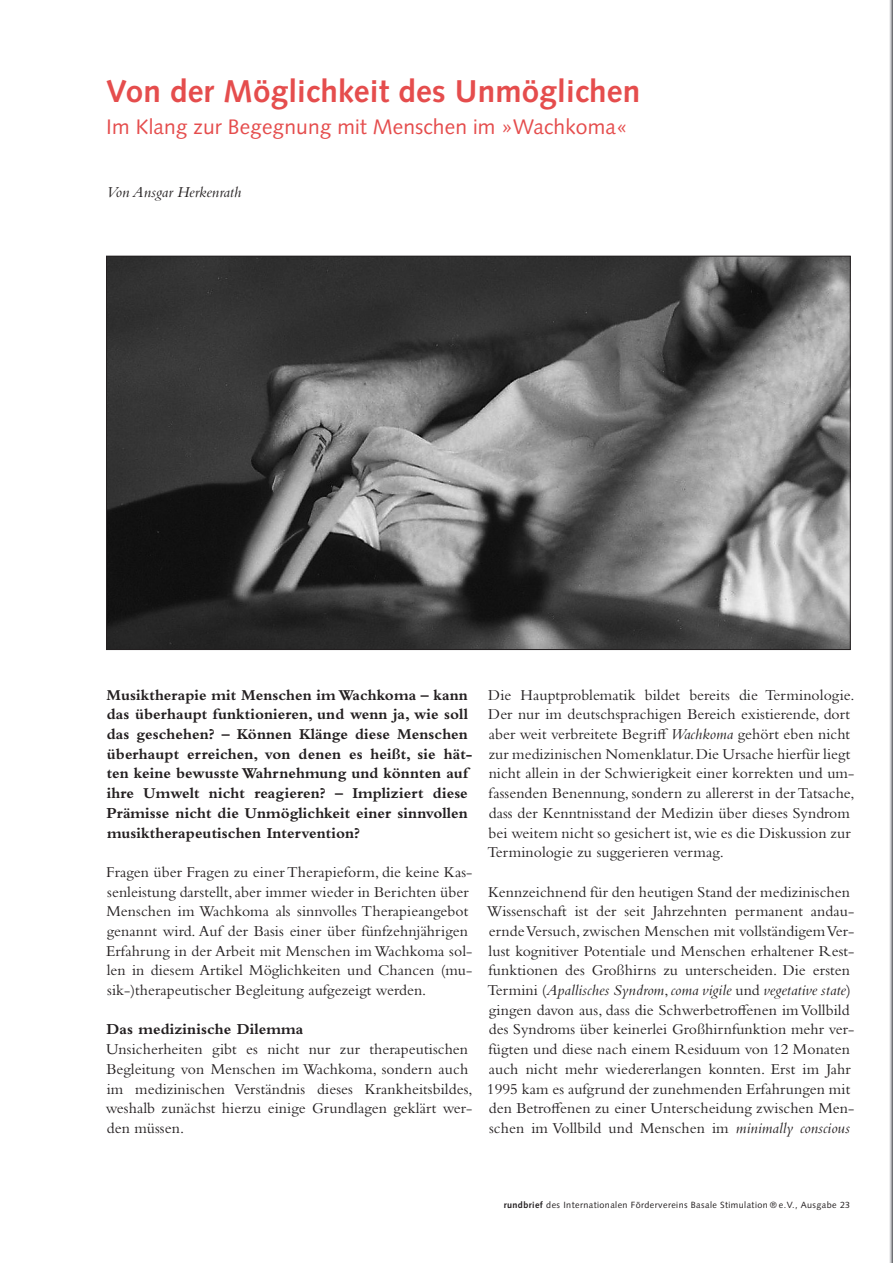
<style>
.page{position:relative;width:893px;height:1263px;background:#fff}
.page>*{position:absolute;margin:0;border:0;box-sizing:border-box;transform-origin:0 0}
.Überschriften{font:700 31.5px "Syntax LT Std";letter-spacing:.005em;color:#e54d4d}
.Unterüberschriften{font:21px "Syntax LT Std";letter-spacing:.005em;color:#e54d4d}
.Fließtext{font:15.75px/19.6px "Bembo Std";letter-spacing:.005em;color:#231f20}
.Fließtext-2{font:700 15.75px/19.6px "Bembo Std";letter-spacing:.005em;color:#231f20}
.Autor{font:italic 15.75px "Bembo Std";letter-spacing:.005em;color:#231f20}
.t1{font:9px "Syntax LT Std";letter-spacing:.045em;color:#231f20}
.s1{font-style:italic}
.s2{font-weight:700}
</style>
<div class="page">
<svg style="left:889px;top:0;width:4px;height:1263px"></svg>
<img style="left:108px;top:258px;width:740px;height:390px">
<p class="Überschriften" style="left:106px;top:73px;width:535px">Von der Möglichkeit des Unmöglichen</p>
<p class="Unterüberschriften" style="left:106px;top:114px;width:523px">Im Klang zur Begegnung mit Menschen im »Wachkoma«</p>
<p class="Autor" style="left:106px;top:183px;width:136px">Von Ansgar Herkenrath</p>
<p class="Fließtext-2" style="left:106px;top:685px;width:367px">Musiktherapie mit Menschen im Wachkoma – kann das überhaupt funktionieren, und wenn ja, wie soll das geschehen? – Können Klänge diese Menschen überhaupt erreichen, von denen es heißt, sie hät&shy;ten keine bewusste Wahrnehmung und könnten auf ihre Umwelt nicht reagieren? – Impliziert diese Prämisse nicht die Unmöglichkeit einer sinnvollen musiktherapeutischen Intervention?</p>
<p class="Fließtext" style="left:106px;top:862px;width:368px">Fragen über Fragen zu einer Therapieform, die keine Kas&shy;senleistung darstellt, aber immer wieder in Berichten über Menschen im Wachkoma als sinnvolles Therapieangebot genannt wird. Auf der Basis einer über fünfzehnjährigen Erfahrung in der Arbeit mit Menschen im Wachkoma sol&shy;len in diesem Artikel Möglichkeiten und Chancen (mu&shy;sik-)therapeutischer Begleitung aufgezeigt werden.</p>
<p class="Fließtext-2" style="left:106px;top:1019px;width:198px">Das medizinische Dilemma</p>
<p class="Fließtext" style="left:106px;top:1039px;width:368px">Unsicherheiten gibt es nicht nur zur therapeutischen Begleitung von Menschen im Wachkoma, sondern auch im medizinischen Verständnis dieses Krankheitsbildes, weshalb zunächst hierzu einige Grundlagen geklärt wer&shy;den müssen.</p>
<p class="Fließtext" style="left:487px;top:685px;width:369px">Die Hauptproblematik bildet bereits die Terminologie.<br>Der nur im deutschsprachigen Bereich existierende, dort aber weit verbreitete Begriff <span class="s1">Wachkoma</span> gehört eben nicht zur medizinischen Nomenklatur. Die Ursache hierfür liegt nicht allein in der Schwierigkeit einer korrekten und um&shy;fassenden Benennung, sondern zu allererst in der Tatsache, dass der Kenntnisstand der Medizin über dieses Syndrom bei weitem nicht so gesichert ist, wie es die Diskussion zur Terminologie zu suggerieren vermag.</p>
<p class="Fließtext" style="left:487px;top:881px;width:369px">Kennzeichnend für den heutigen Stand der medizinischen Wissenschaft ist der seit Jahrzehnten permanent andau&shy;ernde Versuch, zwischen Menschen mit vollständigem Ver&shy;lust kognitiver Potentiale und Menschen erhaltener Rest&shy;funktionen des Großhirns zu unterscheiden. Die ersten Termini (<span class="s1">Apallisches Syndrom</span>, <span class="s1">coma vigile</span> und <span class="s1">vegetative state</span>) gingen davon aus, dass die Schwerbetroffenen im Vollbild des Syndroms über keinerlei Großhirnfunktion mehr ver&shy;fügten und diese nach einem Residuum von 12 Monaten auch nicht mehr wiedererlangen konnten. Erst im Jahr 1995 kam es aufgrund der zunehmenden Erfahrungen mit den Betroffenen zu einer Unterscheidung zwischen Men&shy;schen im Vollbild und Menschen im <span class="s1">minimally conscious</span></p>
<p class="t1" style="left:504px;top:1199px;width:348px"><span class="s2">rundbrief</span> des Internationalen Fördervereins Basale Stimulation ® e.V., Ausgabe 23</p>
</div>
